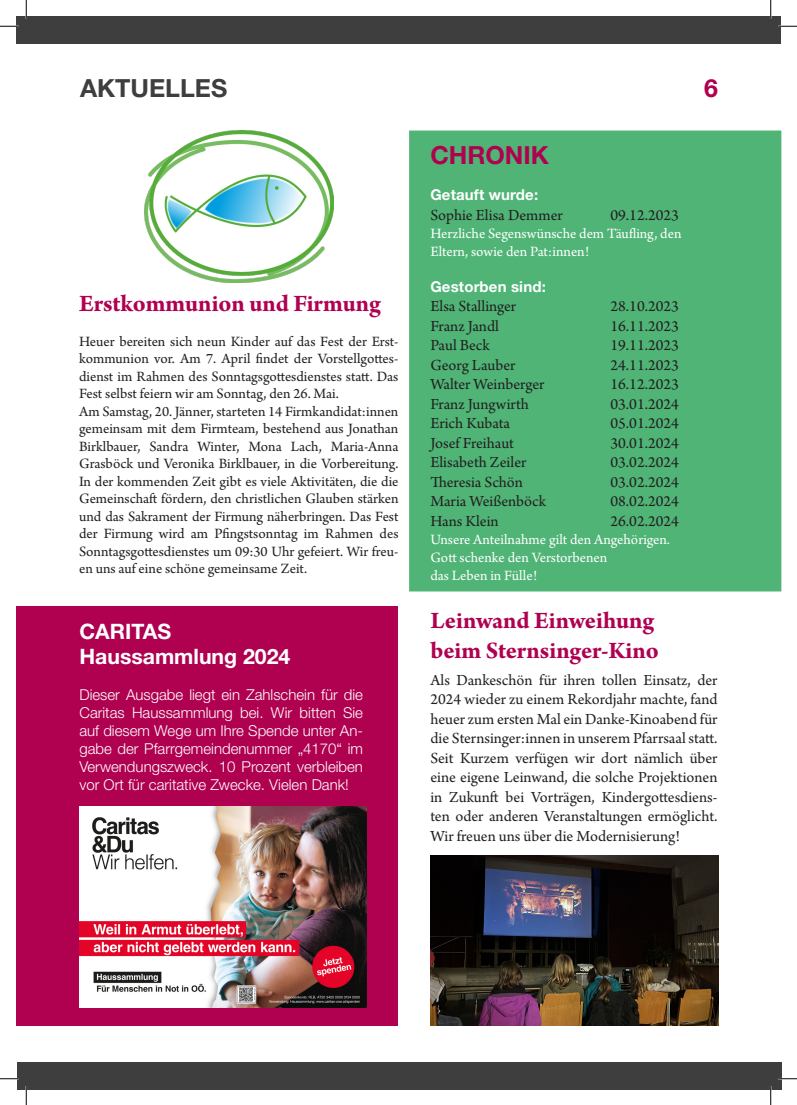
<style>
.page{position:relative;width:797px;height:1105px;background:#fff}
.page>*{position:absolute;margin:0;border:0;box-sizing:border-box;transform-origin:0 0}
.t1{font:700 25px/30px "Arno Pro";color:#b00151}
.t2{font:700 25px "Helvetica Neue LT Pro";color:#3e3e3f}
.t3{font:700 25px "Helvetica Neue LT Pro";color:#b00151}
.t4{font:700 21.25px/25.5px "Helvetica Neue LT Pro";color:#fff}
.t5{font:16.25px/19.5px "Arno Pro";color:#231f20;text-align:justify}
.t6{font:15px/17.5px "Arno Pro";color:#231f20}
.t7{font:300 15px/18px "Helvetica Neue LT Pro";color:#fff;text-align:justify}
.t8{font:15px/18px "Arno Pro";color:#fff}
.t9{font:700 15px "Helvetica Neue LT Pro";letter-spacing:.01em;color:#fff}
</style>
<div class="page">
<div style="left:16px;top:16px;width:764px;height:27px;background:#3e3e3f"></div>
<div style="left:17px;top:1062px;width:764px;height:27px;background:#3e3e3f"></div>
<div style="left:410px;top:131px;width:370px;height:460px;background:#4fb475"></div>
<div style="left:16px;top:606px;width:381px;height:419px;background:#b00151"></div>
<img style="left:79px;top:806px;width:287px;height:202px">
<img style="left:144px;top:131px;width:190px;height:152px">
<img style="left:430px;top:855px;width:288px;height:170px">
<svg style="left:0;top:25px;width:19px;height:2px"></svg>
<svg style="left:778px;top:25px;width:19px;height:2px"></svg>
<svg style="left:0;top:1078px;width:19px;height:1px"></svg>
<svg style="left:778px;top:1078px;width:19px;height:1px"></svg>
<svg style="left:25px;top:0;width:2px;height:19px"></svg>
<svg style="left:25px;top:1086px;width:2px;height:19px"></svg>
<svg style="left:770px;top:0;width:1px;height:19px"></svg>
<svg style="left:770px;top:1086px;width:1px;height:19px"></svg>
<h1 class="t2" style="left:80px;top:73px;width:149px">AKTUELLES</h1>
<h1 class="t3" style="left:704px;top:73px;width:15px">6</h1>
<h1 class="t1" style="left:79px;top:289px;width:303px">Erstkommunion und Firmung</h1>
<p class="t6" style="left:79px;top:333px;width:321px">Heuer bereiten sich neun Kinder auf das Fest der Erst&shy;kommunion vor. Am 7. April findet der Vorstellgottes&shy;dienst im Rahmen des Sonntagsgottesdienstes statt. Das Fest selbst feiern wir am Sonntag, den 26. Mai.<br>Am Samstag, 20. Jänner, starteten 14 Firmkandidat:innen gemeinsam mit dem Firmteam, bestehend aus Jonathan Birklbauer, Sandra Winter, Mona Lach, Maria-Anna Grasböck und Veronika Birklbauer, in die Vorbereitung.<br>In der kommenden Zeit gibt es viele Aktivitäten, die die Gemeinschaft fördern, den christlichen Glauben stärken und das Sakrament der Firmung näherbringen. Das Fest der Firmung wird am Pfingstsonntag im Rahmen des Sonntagsgottesdienstes um 09:30 Uhr gefeiert. Wir freu&shy;en uns auf eine schöne gemeinsame Zeit.</p>
<h2 class="t4" style="left:79px;top:618px;width:212px">CARITAS<br>Haussammlung 2024</h2>
<p class="t7" style="left:79px;top:685px;width:285px">Dieser Ausgabe liegt ein Zahlschein für die Caritas Haussammlung bei. Wir bitten Sie auf diesem Wege um Ihre Spende unter An&shy;gabe der Pfarrgemeindenummer „4170“ im Verwendungszweck. 10 Prozent verbleiben vor Ort für caritative Zwecke. Vielen Dank!</p>
<h1 class="t3" style="left:430px;top:139px;width:120px">CHRONIK</h1>
<p class="t9" style="left:430px;top:185px;width:109px">Getauft wurde:</p>
<p class="t5" style="left:430px;top:206px;width:134px">Sophie Elisa Demmer</p>
<p class="t5" style="left:610px;top:206px;width:70px">09.12.2023</p>
<p class="t8" style="left:430px;top:225px;width:252px">Herzliche Segenswünsche dem Täufling, den<br>Eltern, sowie den Pat:innen!</p>
<p class="t9" style="left:430px;top:277px;width:117px">Gestorben sind:</p>
<p class="t5" style="left:430px;top:297px;width:87px">Elsa Stallinger</p>
<p class="t5" style="left:610px;top:297px;width:70px">28.10.2023</p>
<p class="t5" style="left:430px;top:317px;width:70px">Franz Jandl</p>
<p class="t5" style="left:610px;top:317px;width:70px">16.11.2023</p>
<p class="t5" style="left:430px;top:336px;width:61px">Paul Beck</p>
<p class="t5" style="left:610px;top:336px;width:70px">19.11.2023</p>
<p class="t5" style="left:430px;top:356px;width:86px">Georg Lauber</p>
<p class="t5" style="left:610px;top:356px;width:70px">24.11.2023</p>
<p class="t5" style="left:430px;top:375px;width:115px">Walter Weinberger</p>
<p class="t5" style="left:610px;top:375px;width:70px">16.12.2023</p>
<p class="t5" style="left:430px;top:395px;width:100px">Franz Jungwirth</p>
<p class="t5" style="left:610px;top:395px;width:70px">03.01.2024</p>
<p class="t5" style="left:430px;top:414px;width:81px">Erich Kubata</p>
<p class="t5" style="left:610px;top:414px;width:70px">05.01.2024</p>
<p class="t5" style="left:430px;top:434px;width:85px">Josef Freihaut</p>
<p class="t5" style="left:610px;top:434px;width:70px">30.01.2024</p>
<p class="t5" style="left:430px;top:453px;width:97px">Elisabeth Zeiler</p>
<p class="t5" style="left:610px;top:453px;width:70px">03.02.2024</p>
<p class="t5" style="left:430px;top:473px;width:94px">Theresia Schön</p>
<p class="t5" style="left:610px;top:473px;width:70px">03.02.2024</p>
<p class="t5" style="left:430px;top:492px;width:117px">Maria Weißenböck</p>
<p class="t5" style="left:610px;top:492px;width:70px">08.02.2024</p>
<p class="t5" style="left:430px;top:512px;width:70px">Hans Klein</p>
<p class="t5" style="left:610px;top:512px;width:70px">26.02.2024</p>
<p class="t8" style="left:430px;top:531px;width:241px">Unsere Anteilnahme gilt den Angehörigen.<br>Gott schenke den Verstorbenen<br>das Leben in Fülle!</p>
<h1 class="t1" style="left:430px;top:606px;width:230px">Leinwand Einweihung beim Sternsinger-Kino</h1>
<p class="t5" style="left:430px;top:671px;width:289px">Als Dankeschön für ihren tollen Einsatz, der 2024 wieder zu einem Rekordjahr machte, fand heuer zum ersten Mal ein Danke-Kinoabend für die Sternsinger:innen in unserem Pfarrsaal statt.<br>Seit Kurzem verfügen wir dort nämlich über eine eigene Leinwand, die solche Projektionen in Zukunft bei Vorträgen, Kindergottesdiens&shy;ten oder anderen Veranstaltungen ermöglicht.<br>Wir freuen uns über die Modernisierung!</p>
</div>
